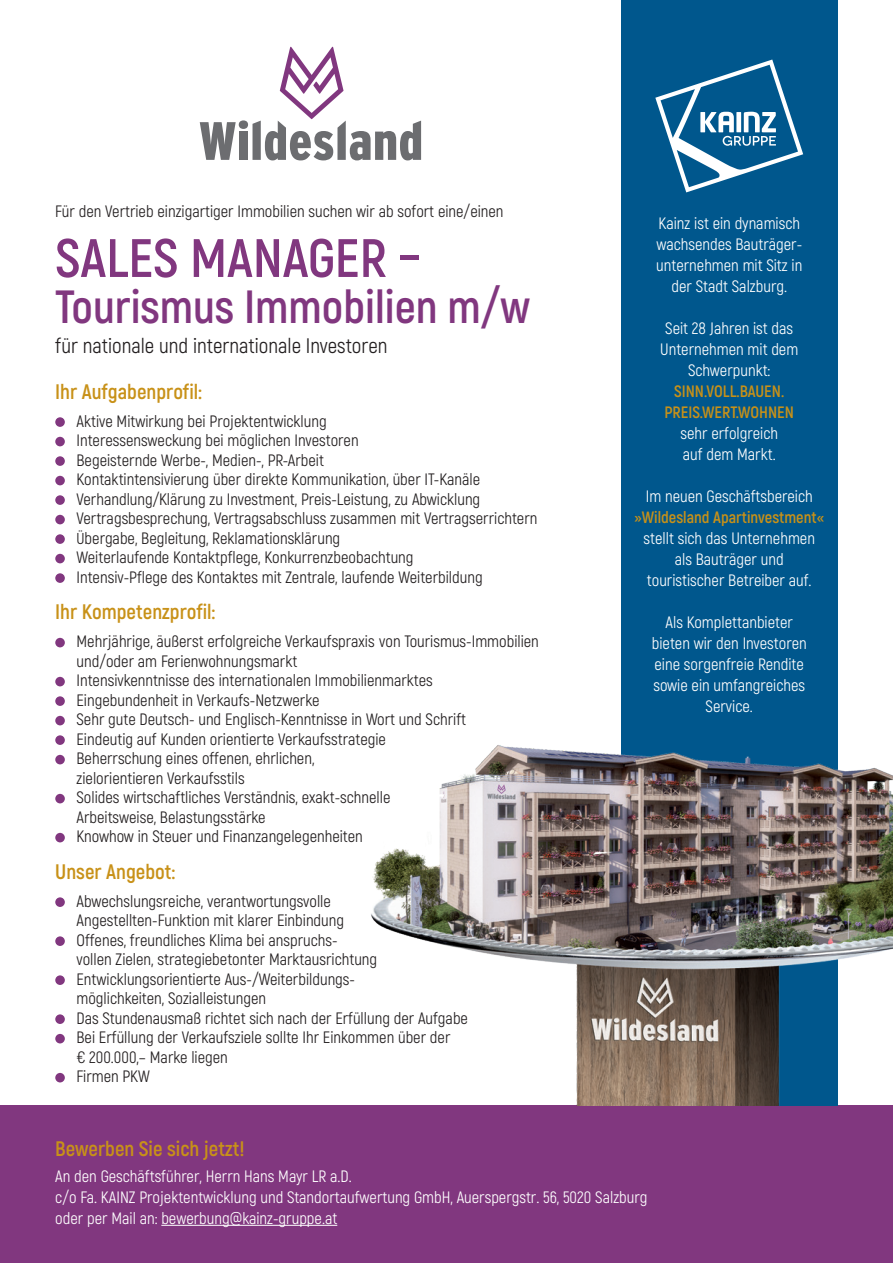
<style>
.page{position:relative;width:893px;height:1263px;background:#fff}
.page>*{position:absolute;margin:0;border:0;box-sizing:border-box;transform-origin:0 0}
.t1{font:700 54px "Akrobat";color:#81377f}
.t2{font:700 46.5px "Akrobat";color:#81377f}
.t3{font:700 21px "Akrobat";color:#c89118}
.t4{font:21px "Akrobat";color:#231f20}
.t5{font:16.5px "Akrobat";color:#231f20}
.t6{font:16.5px/21px "Akrobat";color:#fff;text-align:center}
.t7{font:700 16.5px "Akrobat";color:#c89118}
.s1{font-size:15.75px}
.s2{font-weight:700;color:#c89118}
</style>
<div class="page">
<div style="left:0;top:1106px;width:893px;height:157px;background:#81377f"></div>
<div style="left:55px;top:417px;width:10px;height:10px;background:#81377f;border-radius:50%"></div>
<div style="left:55px;top:437px;width:10px;height:9px;background:#81377f;border-radius:50%"></div>
<div style="left:55px;top:456px;width:10px;height:10px;background:#81377f;border-radius:50%"></div>
<div style="left:55px;top:476px;width:10px;height:9px;background:#81377f;border-radius:50%"></div>
<div style="left:55px;top:495px;width:10px;height:10px;background:#81377f;border-radius:50%"></div>
<div style="left:55px;top:515px;width:10px;height:9px;background:#81377f;border-radius:50%"></div>
<div style="left:55px;top:534px;width:10px;height:10px;background:#81377f;border-radius:50%"></div>
<div style="left:55px;top:554px;width:10px;height:9px;background:#81377f;border-radius:50%"></div>
<div style="left:55px;top:573px;width:10px;height:10px;background:#81377f;border-radius:50%"></div>
<div style="left:55px;top:638px;width:10px;height:9px;background:#81377f;border-radius:50%"></div>
<div style="left:55px;top:677px;width:10px;height:9px;background:#81377f;border-radius:50%"></div>
<div style="left:55px;top:696px;width:10px;height:10px;background:#81377f;border-radius:50%"></div>
<div style="left:55px;top:716px;width:10px;height:9px;background:#81377f;border-radius:50%"></div>
<div style="left:55px;top:735px;width:10px;height:10px;background:#81377f;border-radius:50%"></div>
<div style="left:55px;top:755px;width:10px;height:9px;background:#81377f;border-radius:50%"></div>
<div style="left:55px;top:794px;width:10px;height:9px;background:#81377f;border-radius:50%"></div>
<div style="left:55px;top:833px;width:10px;height:9px;background:#81377f;border-radius:50%"></div>
<div style="left:55px;top:897px;width:10px;height:10px;background:#81377f;border-radius:50%"></div>
<div style="left:55px;top:936px;width:10px;height:10px;background:#81377f;border-radius:50%"></div>
<div style="left:55px;top:975px;width:10px;height:10px;background:#81377f;border-radius:50%"></div>
<div style="left:55px;top:1014px;width:10px;height:10px;background:#81377f;border-radius:50%"></div>
<div style="left:55px;top:1034px;width:10px;height:9px;background:#81377f;border-radius:50%"></div>
<div style="left:55px;top:1073px;width:10px;height:9px;background:#81377f;border-radius:50%"></div>
<hr style="left:161px;top:1225px;width:176px;height:1px;background:#fff">
<svg style="left:200px;top:47px;width:221px;height:113px"></svg>
<div style="left:621px;top:0;width:217px;height:1106px;background:#00578d"></div>
<img style="left:332px;top:745px;width:561px;height:361px">
<svg style="left:655px;top:60px;width:148px;height:132px"></svg>
<p class="t5" style="left:55px;top:201px;width:450px">Für den Vertrieb einzigartiger Immobilien suchen wir ab sofort eine/einen</p>
<p class="t1" style="left:55px;top:224px;width:367px">SALES MANAGER –</p>
<p class="t2" style="left:55px;top:278px;width:476px">Tourismus Immobilien m/w</p>
<p class="t4" style="left:55px;top:334px;width:334px">für nationale und internationale Investoren</p>
<p class="t3" style="left:55px;top:378px;width:148px">Ihr Aufgabenprofil:</p>
<p class="t5" style="left:77px;top:411px;width:252px">Aktive Mitwirkung bei Projektentwicklung</p>
<p class="t5" style="left:77px;top:431px;width:284px">Interessensweckung bei möglichen Investoren</p>
<p class="t5" style="left:77px;top:450px;width:249px">Begeisternde Werbe-, Medien-, PR-Arbeit</p>
<p class="t5" style="left:77px;top:470px;width:405px">Kontaktintensivierung über direkte Kommunikation, über IT-Kanäle</p>
<p class="t5" style="left:77px;top:489px;width:405px">Verhandlung/Klärung zu Investment, Preis-Leistung, zu Abwicklung</p>
<p class="t5" style="left:77px;top:509px;width:462px">Vertragsbesprechung, Vertragsabschluss zusammen mit Vertragserrichtern</p>
<p class="t5" style="left:77px;top:528px;width:265px"><span class="s1">Ü</span>bergabe, Begleitung, Reklamationsklärung</p>
<p class="t5" style="left:77px;top:548px;width:339px">Weiterlaufende Kontaktpflege, Konkurrenzbeobachtung</p>
<p class="t5" style="left:77px;top:567px;width:408px">Intensiv-Pflege des Kontaktes mit Zentrale, laufende Weiterbildung</p>
<p class="t3" style="left:55px;top:599px;width:162px">Ihr Kompetenzprofil:</p>
<p class="t5" style="left:77px;top:632px;width:464px">Mehrjährige, äußerst erfolgreiche Verkaufspraxis von Tourismus-Immobilien</p>
<p class="t5" style="left:77px;top:651px;width:222px">und/oder am Ferienwohnungsmarkt</p>
<p class="t5" style="left:77px;top:671px;width:358px">Intensivkenntnisse des internationalen Immobilienmarktes</p>
<p class="t5" style="left:77px;top:690px;width:244px">Eingebundenheit in Verkaufs-Netzwerke</p>
<p class="t5" style="left:77px;top:710px;width:391px">Sehr gute Deutsch- und Englisch-Kenntnisse in Wort und Schrift</p>
<p class="t5" style="left:77px;top:729px;width:311px">Eindeutig auf Kunden orientierte Verkaufsstrategie</p>
<p class="t5" style="left:77px;top:749px;width:239px">Beherrschung eines offenen, ehrlichen,</p>
<p class="t5" style="left:77px;top:768px;width:170px">zielorientieren Verkaufsstils</p>
<p class="t5" style="left:77px;top:788px;width:316px">Solides wirtschaftliches Verständnis, exakt-schnelle</p>
<p class="t5" style="left:77px;top:807px;width:191px">Arbeitsweise, Belastungsstärke</p>
<p class="t5" style="left:77px;top:827px;width:288px">Knowhow in Steuer und Finanzangelegenheiten</p>
<p class="t3" style="left:55px;top:858px;width:121px">Unser Angebot:</p>
<p class="t5" style="left:77px;top:891px;width:256px">Abwechslungsreiche, verantwortungsvolle</p>
<p class="t5" style="left:77px;top:911px;width:269px">Angestellten-Funktion mit klarer Einbindung</p>
<p class="t5" style="left:77px;top:930px;width:263px">Offenes, freundliches Klima bei anspruchs-</p>
<p class="t5" style="left:77px;top:950px;width:302px">vollen Zielen, strategiebetonter Marktausrichtung</p>
<p class="t5" style="left:77px;top:969px;width:280px">Entwicklungsorientierte Aus-/Weiterbildungs-</p>
<p class="t5" style="left:77px;top:989px;width:191px">möglichkeiten, Sozialleistungen</p>
<p class="t5" style="left:77px;top:1008px;width:393px">Das Stundenausmaß richtet sich nach der Erfüllung der Aufgabe</p>
<p class="t5" style="left:77px;top:1028px;width:375px">Bei Erfüllung der Verkaufsziele sollte Ihr Einkommen über der</p>
<p class="t5" style="left:77px;top:1047px;width:153px">€ 200.000,– Marke liegen</p>
<p class="t5" style="left:77px;top:1067px;width:75px">Firmen PKW</p>
<p class="t6" style="left:658px;top:212px;width:143px">Kainz ist ein dynamisch</p>
<p class="t6" style="left:656px;top:233px;width:147px">wachsendes Bauträger-</p>
<p class="t6" style="left:656px;top:254px;width:148px">unternehmen mit Sitz in</p>
<p class="t6" style="left:671px;top:275px;width:117px">der Stadt Salzburg.</p>
<p class="t6" style="left:665px;top:317px;width:129px">Seit 28 Jahren ist das</p>
<p class="t6" style="left:660px;top:338px;width:140px">Unternehmen mit dem</p>
<p class="t6" style="left:688px;top:359px;width:84px">Schwerpunkt:</p>
<p class="t7" style="left:674px;top:380px;width:112px">SINN.VOLL.BAUEN.</p>
<p class="t7" style="left:664px;top:401px;width:131px">PREIS.WERT.WOHNEN</p>
<p class="t6" style="left:680px;top:422px;width:99px">sehr erfolgreich</p>
<p class="t6" style="left:683px;top:443px;width:94px">auf dem Markt.</p>
<p class="t6" style="left:634px;top:485px;width:192px">Im neuen Geschäftsbereich <span class="s2">»Wildesland Apartinvestment« </span>stellt sich das Unternehmen als Bauträger und touristischer Betreiber auf.</p>
<p class="t6" style="left:652px;top:611px;width:156px">Als Komplettanbieter bieten wir den Investoren eine sorgenfreie Rendite sowie ein umfangreiches<br>Service.</p>
<p class="t3" style="left:55px;top:1136px;width:191px">Bewerben Sie sich jetzt!</p>
<p class="t6" style="left:55px;top:1165px;width:594px;text-align:left">An den Geschäftsführer, Herrn Hans Mayr LR a.D.<br>c/o Fa. KAINZ Projektentwicklung und Standortaufwertung GmbH, Auerspergstr. 56, 5020 Salzburg oder per Mail an: bewerbung@kainz-gruppe.at</p>
</div>
